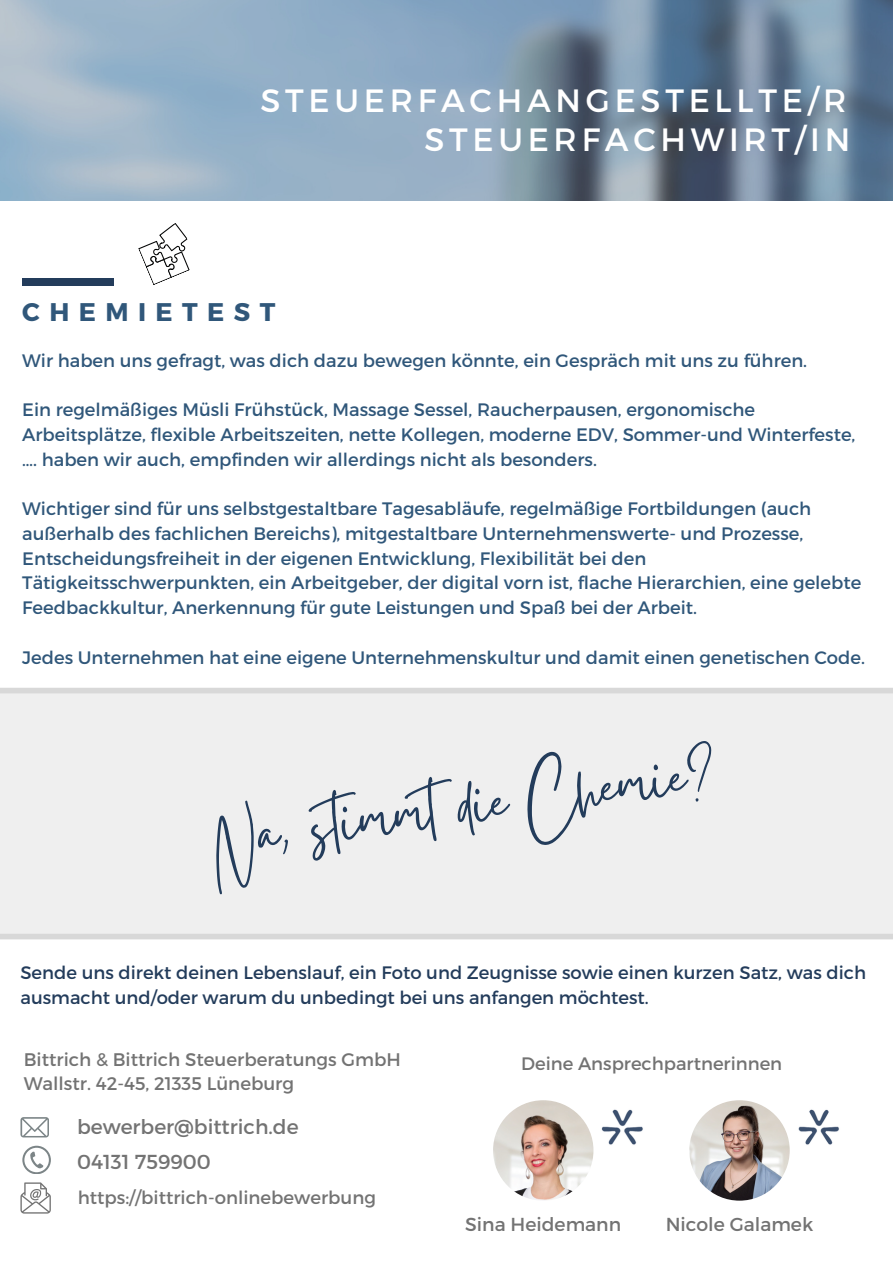
<style>
.page{position:relative;width:893px;height:1264px;background:#fff}
.page>*{position:absolute;margin:0;border:0;box-sizing:border-box;transform-origin:0 0}
.t1{font:75.9px "Gistesy";color:#233c5b}
.t2{font:32.25px "Montserrat";letter-spacing:.145em;color:#fff}
.t3{font:700 25.5px "Montserrat";letter-spacing:.37em;color:#30577a}
.t4{font:20.25px "Montserrat";color:#737373}
.t5{font:18.75px "Montserrat";color:#737373}
.t6{font:18.15px "Montserrat";color:#737373}
.t7{font:18px/24.8px "Montserrat";color:#30577a}
.t8{font:18px/24.8px "Montserrat";color:#233c5b}
.t9{font:18px "Montserrat";color:#737373}
</style>
<div class="page">
<svg style="left:20px;top:1117px;width:29px;height:20px"></svg>
<svg style="left:22px;top:1145px;width:28px;height:28px"></svg>
<img style="left:601px;top:1109px;width:42px;height:36px">
<img style="left:493px;top:1100px;width:100px;height:100px;border-radius:50%">
<img style="left:689px;top:1100px;width:100px;height:100px;border-radius:50%">
<img style="left:798px;top:1109px;width:41px;height:36px">
<div style="left:22px;top:277px;width:92px;height:8px;background:#233c5b"></div>
<svg style="left:138px;top:223px;width:52px;height:62px"></svg>
<img style="left:0;top:0;width:892px;height:201px">
<div style="left:0;top:693px;width:892px;height:241px;background:#efefef"></div>
<div style="left:0;top:933px;width:892px;height:6px;background:#d8d8d8"></div>
<div style="left:0;top:687px;width:892px;height:6px;background:#d8d8d8"></div>
<svg style="left:20px;top:1182px;width:31px;height:31px"></svg>
<p class="t2" style="left:260px;top:80px;width:587px">STEUERFACHANGESTELLTE/R</p>
<p class="t2" style="left:424px;top:119px;width:427px">STEUERFACHWIRT/IN</p>
<p class="t3" style="left:22px;top:295px;width:254px">CHEMIETEST</p>
<p class="t7" style="left:22px;top:347px;width:786px">Wir haben uns gefragt, was dich dazu bewegen könnte, ein Gespräch mit uns zu führen.</p>
<p class="t7" style="left:22px;top:396px;width:834px">Ein regelmäßiges Müsli Frühstück, Massage Sessel, Raucherpausen, ergonomische<br>Arbeitsplätze, flexible Arbeitszeiten, nette Kollegen, moderne EDV, Sommer-und Winterfeste, …. haben wir auch, empfinden wir allerdings nicht als besonders.</p>
<p class="t7" style="left:22px;top:495px;width:840px">Wichtiger sind für uns selbstgestaltbare Tagesabläufe, regelmäßige Fortbildungen (auch außerhalb des fachlichen Bereichs), mitgestaltbare Unternehmenswerte- und Prozesse, Entscheidungsfreiheit in der eigenen Entwicklung, Flexibilität bei den Tätigkeitsschwerpunkten, ein Arbeitgeber, der digital vorn ist, flache Hierarchien, eine gelebte Feedbackkultur, Anerkennung für gute Leistungen und Spaß bei der Arbeit.</p>
<p class="t7" style="left:22px;top:644px;width:844px">Jedes Unternehmen hat eine eigene Unternehmenskultur und damit einen genetischen Code.</p>
<p class="t1" style="left:206px;top:788px;width:508px;rotate:-8deg">Na, stimmt die Chemie?</p>
<p class="t8" style="left:20px;top:959px;width:847px">Sende uns direkt deinen Lebenslauf, ein Foto und Zeugnisse sowie einen kurzen Satz, was dich ausmacht und/oder warum du unbedingt bei uns anfangen möchtest.</p>
<p class="t6" style="left:24px;top:1048px;width:379px">Bittrich &amp; Bittrich Steuerberatungs GmbH</p>
<p class="t6" style="left:24px;top:1072px;width:272px">Wallstr. 42-45, 21335 Lüneburg</p>
<p class="t4" style="left:77px;top:1113px;width:223px">bewerber@bittrich.de</p>
<p class="t4" style="left:77px;top:1148px;width:135px">04131 759900</p>
<p class="t6" style="left:78px;top:1185px;width:300px">https://bittrich-onlinebewerbung</p>
<p class="t9" style="left:521px;top:1052px;width:262px">Deine Ansprechpartnerinnen</p>
<p class="t5" style="left:465px;top:1211px;width:157px">Sina Heidemann</p>
<p class="t5" style="left:665px;top:1211px;width:149px">Nicole Galamek</p>
</div>
